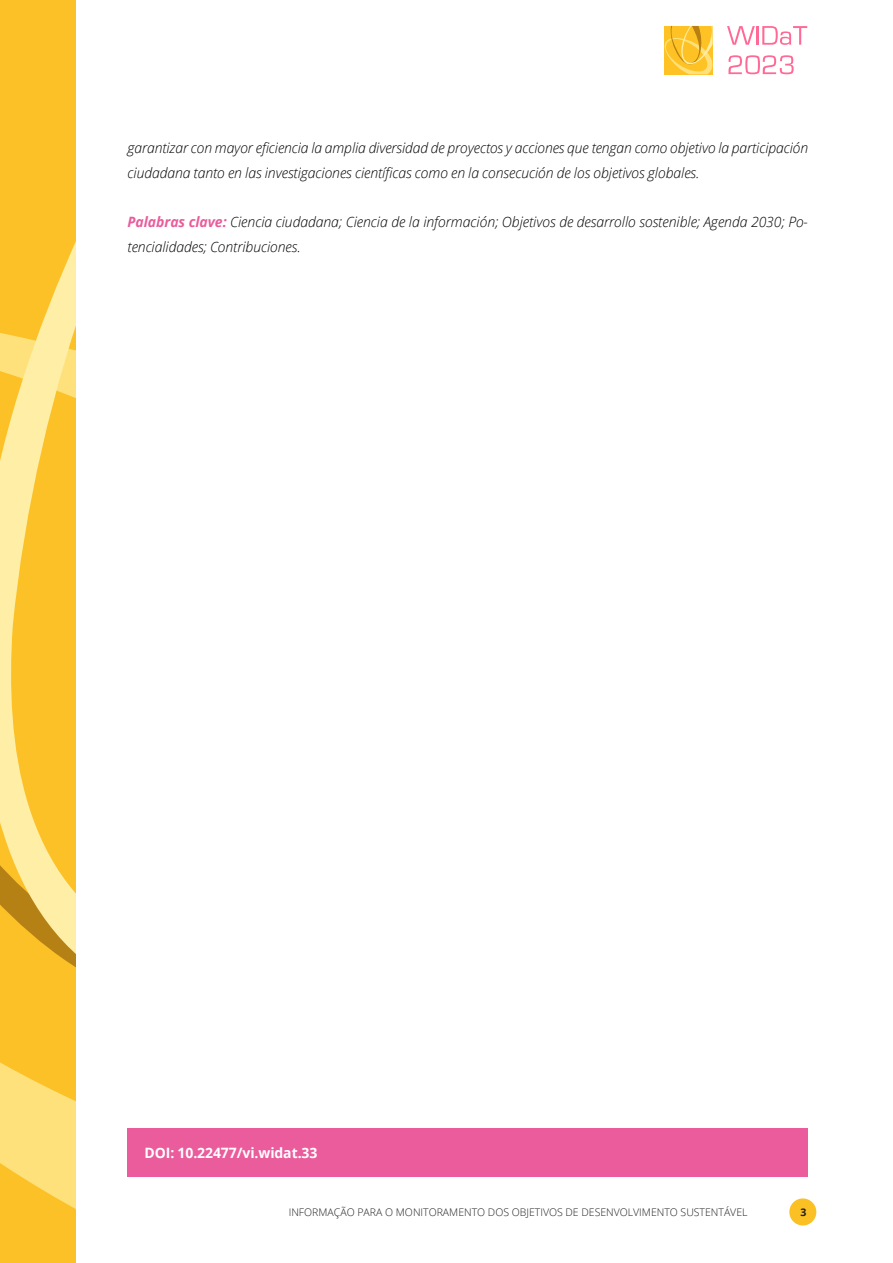
<style>
.page{position:relative;width:893px;height:1263px;background:#fff}
.page>*{position:absolute;margin:0;border:0;box-sizing:border-box;transform-origin:0 0}
.t1{font:italic 300 14.25px/24.9px "Open Sans";letter-spacing:-.005em;color:#000}
.t2{font:700 14.25px "Open Sans";letter-spacing:-.005em;color:#fff}
.t3{font:300 10.5px "Open Sans";color:#202020}
.t4{font:700 10.5px "Open Sans";color:#202020}
.s1{font-weight:700;color:#ea5c9c}
</style>
<div class="page">
<div style="left:790px;top:1199px;width:26px;height:26px;background:#fbc024;border-radius:50%"></div>
<div style="left:789px;top:1198px;width:27px;height:27px;border:2px solid #fbc024;border-radius:50%"></div>
<svg style="left:0;top:1041px;width:75px;height:222px;background:#fdd04e"></svg>
<svg style="left:0;top:0;width:75px;height:1041px;background:#faca46"></svg>
<svg style="left:727px;top:26px;width:80px;height:19px"></svg>
<svg style="left:728px;top:55px;width:66px;height:19px"></svg>
<svg style="left:664px;top:26px;width:49px;height:48px;background:#fac436"></svg>
<div style="left:128px;top:1128px;width:680px;height:49px;background:#ea5c9c"></div>
<p class="t1" style="left:128px;top:134px;width:682px">garantizar con mayor eficiencia la amplia diversidad de proyectos y acciones que tengan como objetivo la participación ciudadana tanto en las investigaciones científicas como en la consecución de los objetivos globales.</p>
<p class="t1" style="left:128px;top:209px;width:682px"><span class="s1">Palabras clave:</span> Ciencia ciudadana; Ciencia de la información; Objetivos de desarrollo sostenible; Agenda 2030; Po&shy;tencialidades; Contribuciones.</p>
<p class="t2" style="left:145px;top:1143px;width:174px">DOI: 10.22477/vi.widat.33</p>
<p class="t3" style="left:289px;top:1205px;width:460px">INFORMAÇÃO PARA O MONITORAMENTO DOS OBJETIVOS DE DESENVOLVIMENTO SUSTENTÁVEL</p>
<p class="t4" style="left:801px;top:1205px;width:7px">3</p>
</div>
